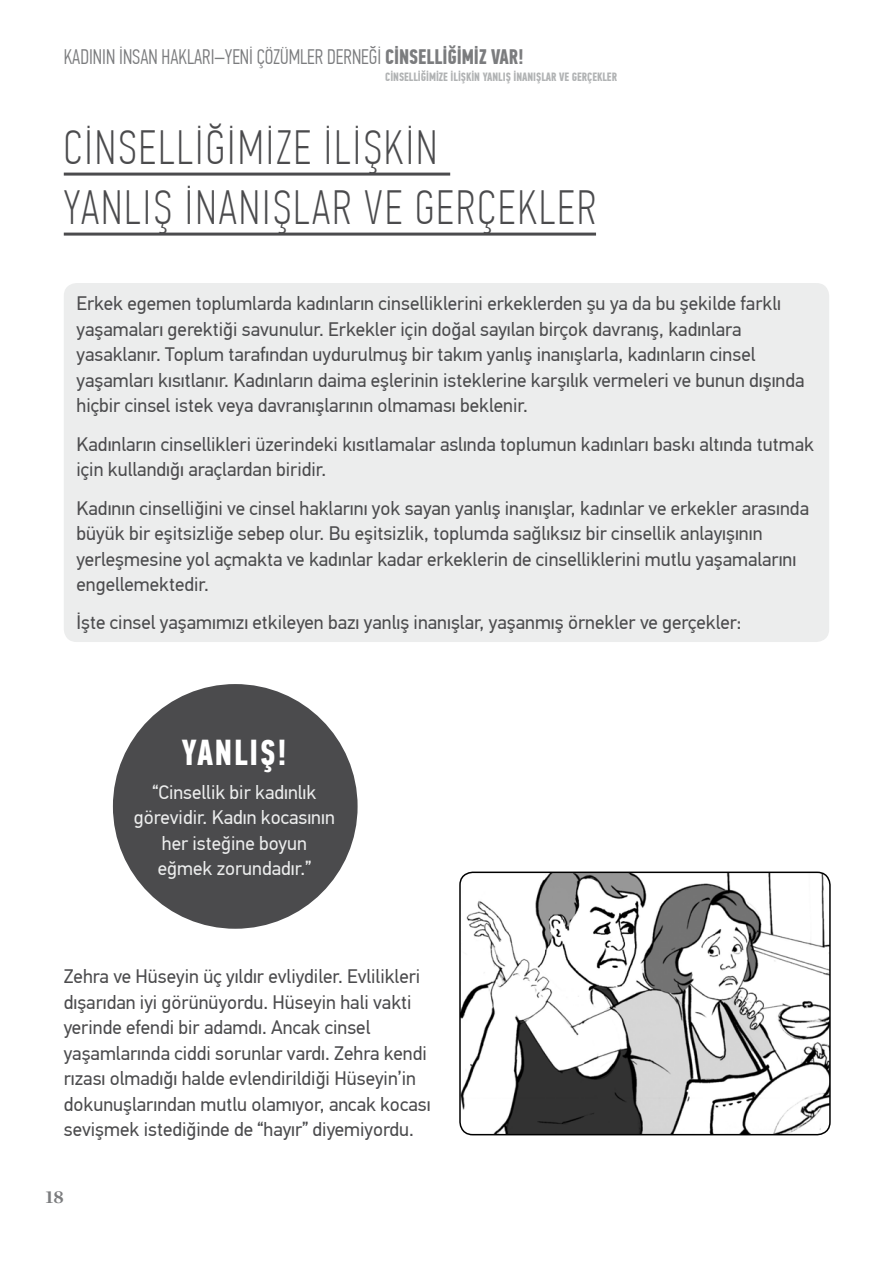
<style>
.page{position:relative;width:893px;height:1263px;background:#fff}
.page>*{position:absolute;margin:0;border:0;box-sizing:border-box;transform-origin:0 0}
.t1{font:100 48px/60px "PF Din Text Comp Pro";letter-spacing:.05em;color:#4b4b4d}
.t2{font:700 36px "PF Din Text Comp Pro";letter-spacing:.05em;color:#fff}
.t3{font:300 21px "PF Din Text Comp Pro";color:#7b7c7e}
.t4{font:19.5px/25.5px "PF Din Text Pro";color:#4b4b4d}
.t5{font:19.5px/25.5px "PF Din Text Pro";color:#eceded;text-align:center}
.t6{font:700 18px "Chronicle Deck";color:#7b7c7e}
.t7{font:700 12px "PF Din Text Comp Pro";color:#b1b3b4}
.s1{font-weight:700}
</style>
<div class="page">
<hr style="left:64px;top:173px;width:386px;height:3px;background:#4b4b4d">
<hr style="left:64px;top:233px;width:532px;height:3px;background:#4b4b4d">
<div style="left:64px;top:283px;width:765px;height:359px;background:#eceded;border-radius:13px"></div>
<div style="left:113px;top:684px;width:245px;height:245px;background:#4b4b4d;border-radius:50%"></div>
<img style="left:460px;top:874px;width:370px;height:261px">
<div style="left:459px;top:871px;width:372px;height:264px;border:2px solid #000;border-radius:13px"></div>
<p class="t3" style="left:64px;top:45px;width:462px">KADININ İNSAN HAKLARI–YENİ ÇÖZÜMLER DERNEĞİ <span class="s1">CİNSELLİĞİMİZ VAR!</span></p>
<p class="t7" style="left:385px;top:70px;width:233px">CİNSELLİĞİMİZE İLİŞKİN YANLIŞ İNANIŞLAR VE GERÇEKLER</p>
<h1 class="t1" style="left:64px;top:117px;width:534px">CINSELLIĞIMIZE İLIŞKIN<br>YANLIŞ İNANIŞLAR VE GERÇEKLER</h1>
<p class="t4" style="left:77px;top:291px;width:729px">Erkek egemen toplumlarda kadınların cinselliklerini erkeklerden şu ya da bu şekilde farklı yaşamaları gerektiği savunulur. Erkekler için doğal sayılan birçok davranış, kadınlara yasaklanır. Toplum tarafından uydurulmuş bir takım yanlış inanışlarla, kadınların cinsel yaşamları kısıtlanır. Kadınların daima eşlerinin isteklerine karşılık vermeleri ve bunun dışında hiçbir cinsel istek veya davranışlarının olmaması beklenir.</p>
<p class="t4" style="left:77px;top:431px;width:739px">Kadınların cinsellikleri üzerindeki kısıtlamalar aslında toplumun kadınları baskı altında tutmak için kullandığı araçlardan biridir.</p>
<p class="t4" style="left:77px;top:495px;width:734px">Kadının cinselliğini ve cinsel haklarını yok sayan yanlış inanışlar, kadınlar ve erkekler arasında büyük bir eşitsizliğe sebep olur. Bu eşitsizlik, toplumda sağlıksız bir cinsellik anlayışının yerleşmesine yol açmakta ve kadınlar kadar erkeklerin de cinselliklerini mutlu yaşamalarını engellemektedir.</p>
<p class="t4" style="left:77px;top:610px;width:667px">İşte cinsel yaşamımızı etkileyen bazı yanlış inanışlar, yaşanmış örnekler ve gerçekler:</p>
<h2 class="t2" style="left:182px;top:730px;width:107px">YANLIŞ!</h2>
<p class="t5" style="left:134px;top:779px;width:202px">“Cinsellik bir kadınlık görevidir. Kadın kocasının her isteğine boyun eğmek zorundadır.”</p>
<p class="t4" style="left:64px;top:964px;width:368px">Zehra ve Hüseyin üç yıldır evliydiler. Evlilikleri dışarıdan iyi görünüyordu. Hüseyin hali vakti yerinde efendi bir adamdı. Ancak cinsel yaşamlarında ciddi sorunlar vardı. Zehra kendi rızası olmadığı halde evlendirildiği Hüseyin’in dokunuşlarından mutlu olamıyor, ancak kocası sevişmek istediğinde de “hayır” diyemiyordu.</p>
<p class="t6" style="left:46px;top:1182px;width:20px">18</p>
</div>
